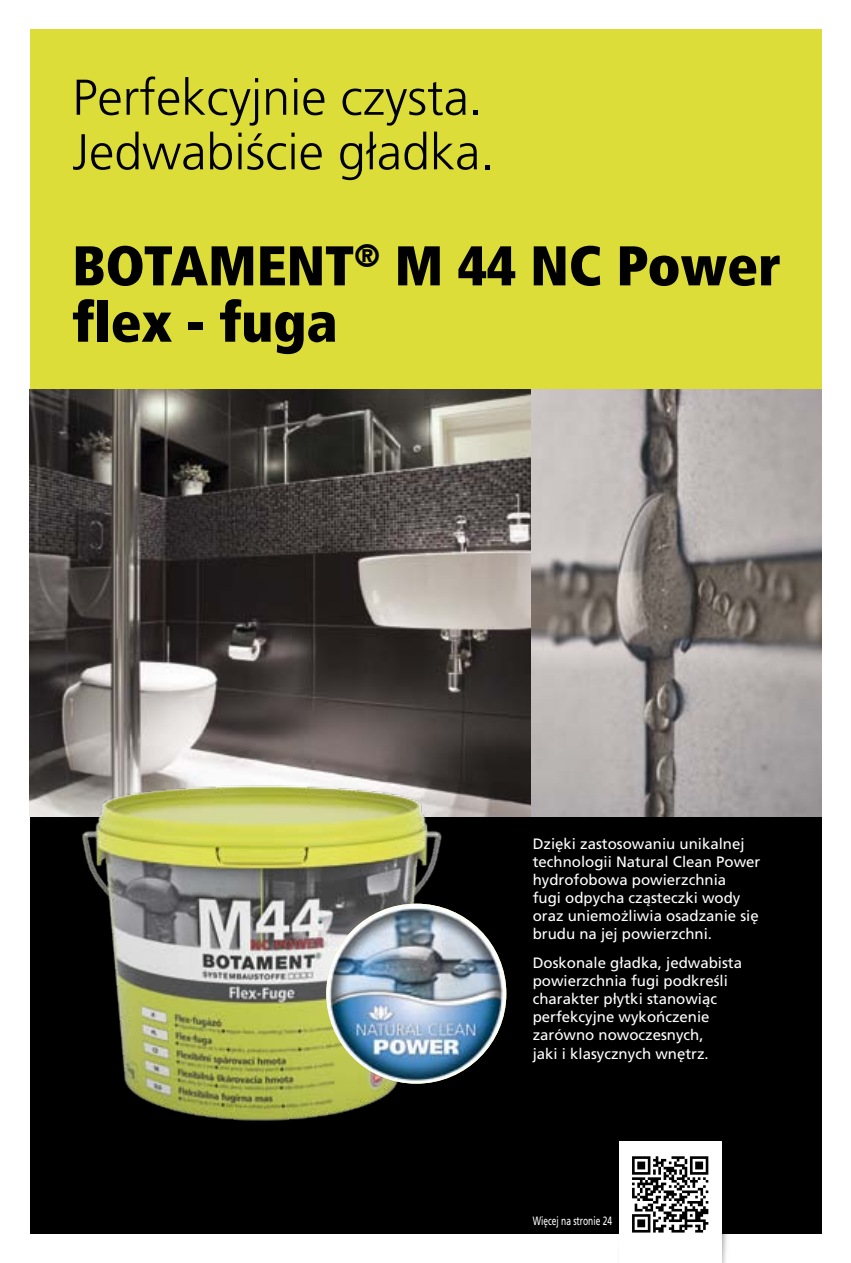
<style>
.page{position:relative;width:851px;height:1263px;background:#fff}
.page>*{position:absolute;margin:0;border:0;box-sizing:border-box;transform-origin:0 0}
.t1{font:900 55.95px/56.4px "Frutiger Cond Pl Ext";color:#000}
.t2{font:300 50.25px/54.6px "Frutiger LT Pro";color:#000}
.t3{font:15px/18px "Frutiger LT Pro";color:#fff}
.t4{font:12px "Frutiger LT Pro";color:#fff;scale:.7 1}
</style>
<div class="page">
<div style="left:30px;top:30px;width:791px;height:546px;background:#dddd3a"></div>
<div style="left:30px;top:570px;width:791px;height:663px;background:#000"></div>
<img style="left:30px;top:389px;width:791px;height:427px">
<div style="left:615px;top:1143px;width:119px;height:120px;background:#000;opacity:.75"></div>
<div style="left:619px;top:1141px;width:102px;height:122px;background:#fff"></div>
<img style="left:70px;top:772px;width:379px;height:349px">
<img style="left:326px;top:904px;width:180px;height:180px;border-radius:90px">
<svg style="left:618px;top:1152px;width:104px;height:111px"></svg>
<h2 class="t2" style="left:72px;top:70px;width:423px">Perfekcyjnie czysta.<br>Jedwabiście gładka.</h2>
<h1 class="t1" style="left:72px;top:237px;width:710px">BOTAMENT<sup>®</sup> M 44 NC Power flex - fuga</h1>
<p class="t3" style="left:532px;top:835px;width:229px">Dzięki zastosowaniu unikalnej technologii Natural Clean Power hydrofobowa powierzchnia<br>fugi odpycha cząsteczki wody oraz uniemożliwia osadzanie się brudu na jej powierzchni.</p>
<p class="t3" style="left:532px;top:954px;width:211px">Doskonale gładka, jedwabista powierzchnia fugi podkreśli charakter płytki stanowiąc perfekcyjne wykończenie zarówno nowoczesnych,<br>jaki i klasycznych wnętrz.</p>
<p class="t4" style="left:532px;top:1213px;width:115px">Więcej na stronie 24</p>
</div>
